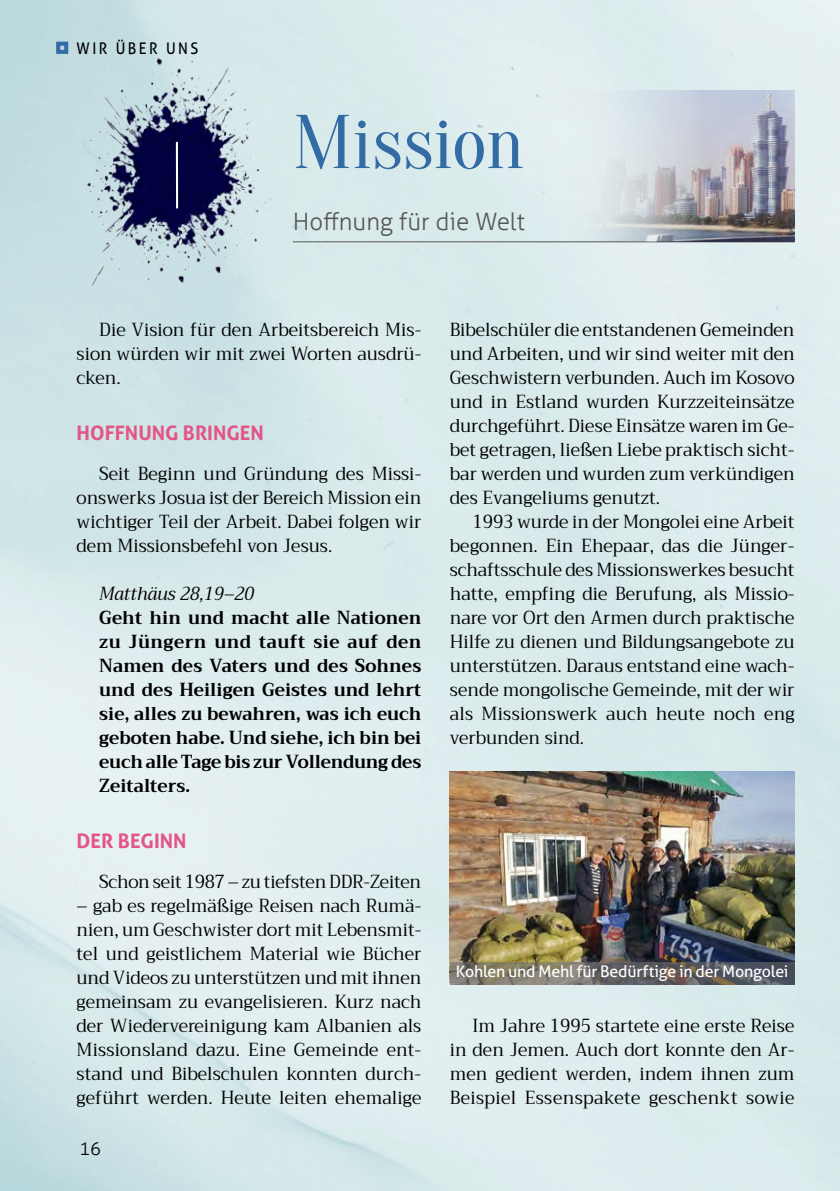
<style>
.page{position:relative;width:840px;height:1191px;background:#fff}
.page>*{position:absolute;margin:0;border:0;box-sizing:border-box;transform-origin:0 0}
.t1{font:76px "Oranienbaum";letter-spacing:-.01em;color:#336ba4}
.t2{font:300 24px "Aller";color:#565655}
.t3{font:700 20px "Aller";color:#e45587}
.t4{font:18.4px/24px "Trirong";color:#000;text-align:justify;scale:.95 1}
.t5{font:700 18.4px/24px "Trirong";letter-spacing:-.015em;color:#000;text-align:justify;scale:.95 1}
.t6{font:italic 18.4px "Trirong";color:#000;scale:.95 1}
.t7{font:300 18px "Aller";color:#000}
.t8{font:16px "Aller";letter-spacing:-.015em;color:#fff}
.t9{font:16px "Aller";letter-spacing:.17em;color:#000;scale:.9 1}
.s1{font-family:"Vanessa Marie";font-size:96px;color:#fff}
</style>
<div class="page">
<img style="left:0;top:0;width:839px;height:1191px">
<svg style="left:56px;top:42px;width:12px;height:12px"></svg>
<img style="left:449px;top:771px;width:345px;height:191px">
<svg style="left:449px;top:962px;width:345px;height:22px;background:#6a6864"></svg>
<img style="left:62px;top:45px;width:230px;height:269px">
<hr style="left:292px;top:241px;width:502px;height:1px;background:#565655">
<img style="left:567px;top:91px;width:227px;height:151px">
<p class="t9" style="left:77px;top:38px;width:137px">Wi r übe r un s</p>
<h1 class="t1" style="left:156px;top:100px;width:370px"><span class="s1">1</span> Mission</h1>
<h2 class="t2" style="left:292px;top:207px;width:233px">Hoffnung für die Welt</h2>
<p class="t4" style="left:77px;top:318px;width:364px;text-indent:23px">Die Vision für den Arbeitsbereich Mis&shy;sion würden wir mit zwei Worten ausdrü&shy;cken.</p>
<p class="t3" style="left:77px;top:421px;width:188px">HOFFNUNG BRINGEN</p>
<p class="t4" style="left:77px;top:462px;width:364px;text-indent:23px">Seit Beginn und Gründung des Missi&shy;onswerks Josua ist der Bereich Mission ein wichtiger Teil der Arbeit. Dabei folgen wir dem Missionsbefehl von Jesus.</p>
<p class="t6" style="left:99px;top:579px;width:164px">Matthäus 28,19–20</p>
<p class="t5" style="left:99px;top:606px;width:340px">Geht hin und macht alle Nationen zu Jüngern und tauft sie auf den Namen des Vaters und des Sohnes und des Heiligen Geistes und lehrt sie, alles zu bewahren, was ich euch geboten habe. Und siehe, ich bin bei euch alle Tage bis zur Vollendung des Zeitalters.</p>
<p class="t3" style="left:77px;top:829px;width:111px">DER BEGINN</p>
<p class="t4" style="left:99px;top:870px;width:340px">Schon seit 1987 – zu tiefsten DDR-Zeiten</p>
<p class="t4" style="left:77px;top:894px;width:364px">– gab es regelmäßige Reisen nach Rumä&shy;nien, um Geschwister dort mit Lebensmit&shy;tel und geistlichem Material wie Bücher und Videos zu unterstützen und mit ihnen gemeinsam zu evangelisieren. Kurz nach der Wiedervereinigung kam Albanien als Missionsland dazu. Eine Gemeinde ent&shy;stand und Bibelschulen konnten durch&shy;geführt werden. Heute leiten ehemalige</p>
<p class="t7" style="left:79px;top:1137px;width:23px">16</p>
<p class="t4" style="left:449px;top:318px;width:364px">Bibelschüler die entstandenen Gemeinden und Arbeiten, und wir sind weiter mit den Geschwistern verbunden. Auch im Kosovo und in Estland wurden Kurzzeiteinsätze durchgeführt. Diese Einsätze waren im Ge&shy;bet getragen, ließen Liebe praktisch sicht&shy;bar werden und wurden zum verkündigen des Evangeliums genutzt.</p>
<p class="t4" style="left:449px;top:510px;width:364px;text-indent:23px">1993 wurde in der Mongolei eine Arbeit begonnen. Ein Ehepaar, das die Jünger&shy;schaftsschule des Missionswerkes besucht hatte, empfing die Berufung, als Missio&shy;nare vor Ort den Armen durch praktische Hilfe zu dienen und Bildungsangebote zu unterstützen. Daraus entstand eine wach&shy;sende mongolische Gemeinde, mit der wir als Missionswerk auch heute noch eng verbunden sind.</p>
<p class="t8" style="left:455px;top:962px;width:334px">Kohlen und Mehl für Bedürftige in der Mongolei</p>
<p class="t4" style="left:449px;top:1014px;width:364px;text-indent:23px">Im Jahre 1995 startete eine erste Reise in den Jemen. Auch dort konnte den Ar&shy;men gedient werden, indem ihnen zum Beispiel Essenspakete geschenkt sowie</p>
</div>
